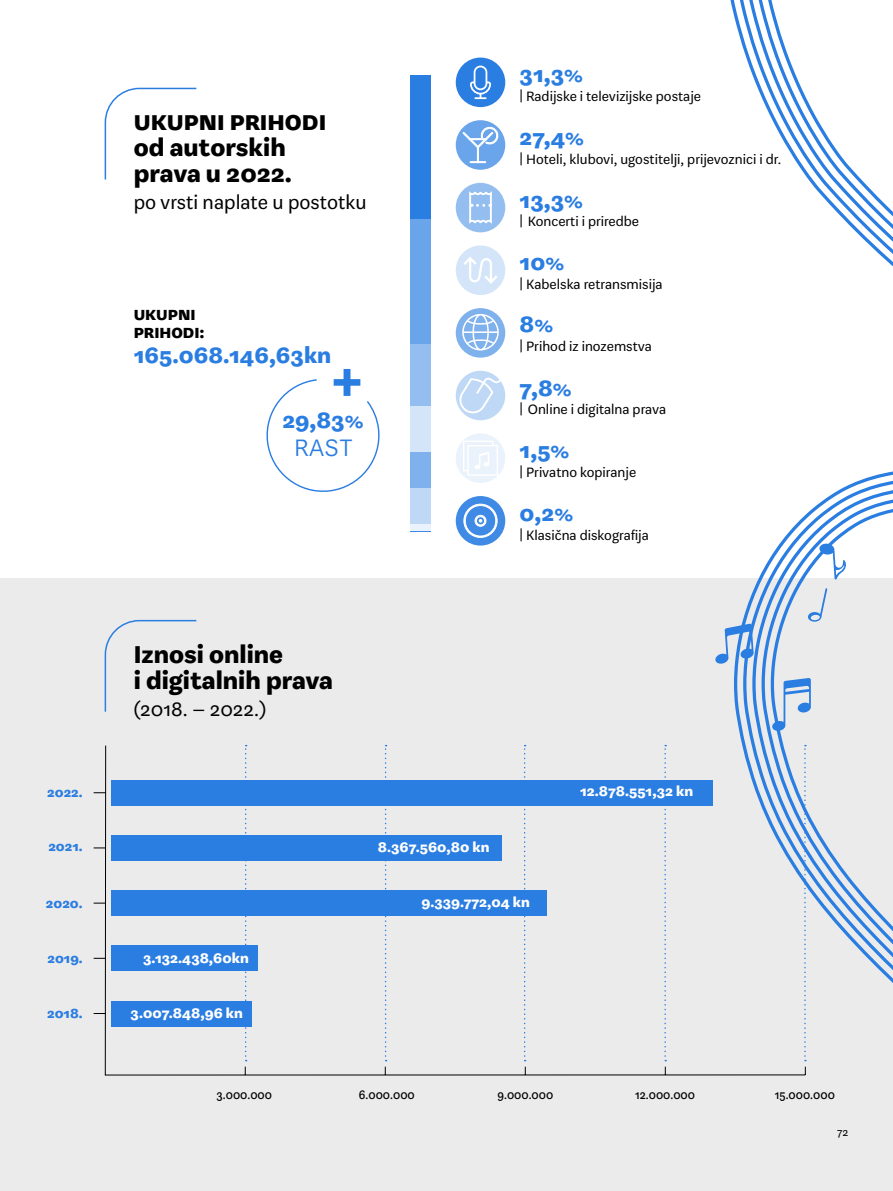
<style>
.page{position:relative;width:893px;height:1191px;background:#fff}
.page>*{position:absolute;margin:0;border:0;box-sizing:border-box;transform-origin:0 0}
.t1{font:72.15px "Mote Sm Bld";color:#2a7de1}
.t2{font:300 30px "Mote";color:#2a7de1}
.t3{font:26.4px/26.4px "Mote Bld";color:#000}
.t4{font:24px "Mote Bld";color:#2a7de1}
.t5{font:21.45px "Mote";color:#000}
.t6{font:18px/18.8px "Mote Bld";color:#000}
.t7{font:15px "Mote";color:#000}
.t8{font:15px "Mote Bld";color:#fff}
.t9{font:14.25px "Mote Bld";color:#2a7de1}
.t10{font:500 13.5px "Mote";color:#000;scale:.9 1}
.t11{font:12px "Mote";color:#000}
</style>
<div class="page">
<div style="left:0;top:579px;width:893px;height:612px;background:#ebebec"></div>
<svg style="left:105px;top:745px;width:629px;height:330px"></svg>
<svg style="left:94px;top:792px;width:12px;height:1px"></svg>
<svg style="left:94px;top:847px;width:12px;height:1px"></svg>
<svg style="left:94px;top:902px;width:12px;height:1px"></svg>
<svg style="left:94px;top:958px;width:12px;height:1px"></svg>
<svg style="left:94px;top:1013px;width:12px;height:1px"></svg>
<div style="left:111px;top:1000px;width:141px;height:26px;background:#2a7de1"></div>
<div style="left:111px;top:945px;width:146px;height:26px;background:#2a7de1"></div>
<div style="left:111px;top:890px;width:436px;height:26px;background:#2a7de1"></div>
<div style="left:111px;top:835px;width:391px;height:25px;background:#2a7de1"></div>
<div style="left:111px;top:780px;width:601px;height:25px;background:#2a7de1"></div>
<svg style="left:245px;top:745px;width:2px;height:316px"></svg>
<svg style="left:385px;top:745px;width:2px;height:316px"></svg>
<svg style="left:524px;top:745px;width:2px;height:316px"></svg>
<svg style="left:664px;top:745px;width:2px;height:316px"></svg>
<svg style="left:104px;top:619px;width:93px;height:93px"></svg>
<svg style="left:104px;top:87px;width:93px;height:93px"></svg>
<div style="left:456px;top:496px;width:49px;height:49px;background:#3f8ae4;border-radius:50%"></div>
<svg style="left:463px;top:503px;width:35px;height:35px"></svg>
<div style="left:456px;top:58px;width:49px;height:49px;background:#2a7de1;border-radius:50%"></div>
<svg style="left:470px;top:66px;width:21px;height:33px"></svg>
<div style="left:456px;top:245px;width:49px;height:50px;background:#d4e5f9;border-radius:50%"></div>
<svg style="left:464px;top:257px;width:33px;height:27px"></svg>
<div style="left:456px;top:183px;width:49px;height:49px;background:#94bef0;border-radius:50%"></div>
<svg style="left:469px;top:191px;width:23px;height:33px"></svg>
<div style="left:456px;top:371px;width:49px;height:49px;background:#bfd8f6;border-radius:50%"></div>
<svg style="left:458px;top:377px;width:44px;height:38px"></svg>
<div style="left:456px;top:433px;width:49px;height:50px;background:#eaf2fc;border-radius:50%"></div>
<svg style="left:463px;top:440px;width:35px;height:36px"></svg>
<div style="left:456px;top:308px;width:49px;height:50px;background:#7fb1ed;border-radius:50%"></div>
<svg style="left:462px;top:314px;width:37px;height:36px"></svg>
<svg style="left:266px;top:379px;width:114px;height:113px"></svg>
<svg style="left:756px;top:0;width:137px;height:267px"></svg>
<svg style="left:743px;top:477px;width:150px;height:599px"></svg>
<svg style="left:752px;top:486px;width:141px;height:590px"></svg>
<svg style="left:761px;top:496px;width:132px;height:580px"></svg>
<svg style="left:771px;top:505px;width:122px;height:571px"></svg>
<svg style="left:819px;top:543px;width:28px;height:36px"></svg>
<svg style="left:772px;top:678px;width:39px;height:53px"></svg>
<svg style="left:715px;top:623px;width:39px;height:41px"></svg>
<svg style="left:808px;top:588px;width:19px;height:34px"></svg>
<div style="left:456px;top:120px;width:49px;height:50px;background:#6aa4ea;border-radius:50%"></div>
<svg style="left:462px;top:126px;width:37px;height:37px"></svg>
<div style="left:410px;top:452px;width:21px;height:36px;background:#7fb1ed"></div>
<div style="left:410px;top:488px;width:21px;height:36px;background:#bfd8f6"></div>
<div style="left:410px;top:524px;width:21px;height:7px;background:#eaf2fc"></div>
<svg style="left:410px;top:531px;width:21px;height:1px"></svg>
<div style="left:410px;top:219px;width:21px;height:126px;background:#6aa4ea"></div>
<div style="left:410px;top:344px;width:21px;height:62px;background:#94bef0"></div>
<div style="left:410px;top:406px;width:21px;height:46px;background:#d4e5f9"></div>
<div style="left:410px;top:75px;width:21px;height:144px;background:#2a7de1"></div>
<h3 class="t4" style="left:520px;top:59px;width:65px">31,3%</h3>
<p class="t7" style="left:520px;top:88px;width:183px">| Radijske i televizijske postaje</p>
<h3 class="t3" style="left:134px;top:108px;width:194px">ukupni prihodi od autorskih prava u 2022.</h3>
<h3 class="t5" style="left:134px;top:189px;width:235px">po vrsti naplate u postotku</h3>
<h3 class="t4" style="left:520px;top:122px;width:66px">27,4%</h3>
<p class="t7" style="left:520px;top:150px;width:263px">| Hoteli, klubovi, ugostitelji, prijevoznici i dr.</p>
<h3 class="t4" style="left:520px;top:184px;width:65px">13,3%</h3>
<p class="t7" style="left:520px;top:213px;width:121px">| Koncerti i priredbe</p>
<h3 class="t4" style="left:520px;top:247px;width:46px">10%</h3>
<p class="t7" style="left:520px;top:275px;width:145px">| Kabelska retransmisija</p>
<p class="t6" style="left:134px;top:305px;width:72px">ukupni prihodi:</p>
<h3 class="t4" style="left:134px;top:340px;width:199px">165.068.146,63kn</h3>
<h1 class="t1" style="left:331px;top:333px;width:34px">+</h1>
<h3 class="t4" style="left:282px;top:405px;width:83px">29,83%</h3>
<h2 class="t2" style="left:294px;top:429px;width:61px">rast</h2>
<h3 class="t4" style="left:520px;top:309px;width:35px">8%</h3>
<p class="t7" style="left:520px;top:337px;width:134px">| Prihod iz inozemstva</p>
<h3 class="t4" style="left:520px;top:372px;width:53px">7,8%</h3>
<p class="t7" style="left:520px;top:401px;width:148px">| Online i digitalna prava</p>
<h3 class="t4" style="left:520px;top:435px;width:51px">1,5%</h3>
<p class="t7" style="left:520px;top:463px;width:118px">| Privatno kopiranje</p>
<h3 class="t4" style="left:520px;top:498px;width:55px">0,2%</h3>
<p class="t7" style="left:520px;top:526px;width:131px">| Klasična diskografija</p>
<h3 class="t3" style="left:134px;top:641px;width:201px">Iznosi online<br>i digitalnih prava</h3>
<h3 class="t5" style="left:134px;top:696px;width:134px">(2018. – 2022.)</h3>
<p class="t9" style="left:47px;top:783px;width:37px">2022.</p>
<p class="t8" style="left:580px;top:781px;width:114px">12.878.551,32 kn</p>
<p class="t9" style="left:48px;top:837px;width:36px">2021.</p>
<p class="t8" style="left:378px;top:837px;width:113px">8.367.560,80 kn</p>
<p class="t9" style="left:46px;top:894px;width:38px">2020.</p>
<p class="t8" style="left:421px;top:892px;width:110px">9.339.772,04 kn</p>
<p class="t9" style="left:47px;top:949px;width:37px">2019.</p>
<p class="t8" style="left:143px;top:948px;width:107px">3.132.438,60kn</p>
<p class="t9" style="left:47px;top:1004px;width:37px">2018.</p>
<p class="t8" style="left:131px;top:1003px;width:114px">3.007.848,96 kn</p>
<p class="t10" style="left:217px;top:1086px;width:63px">3.000.000</p>
<p class="t10" style="left:359px;top:1086px;width:64px">6.000.000</p>
<p class="t10" style="left:498px;top:1086px;width:63px">9.000.000</p>
<p class="t10" style="left:635px;top:1086px;width:68px">12.000.000</p>
<p class="t10" style="left:775px;top:1086px;width:68px">15.000.000</p>
<p class="t11" style="left:837px;top:1125px;width:13px">72</p>
</div>
